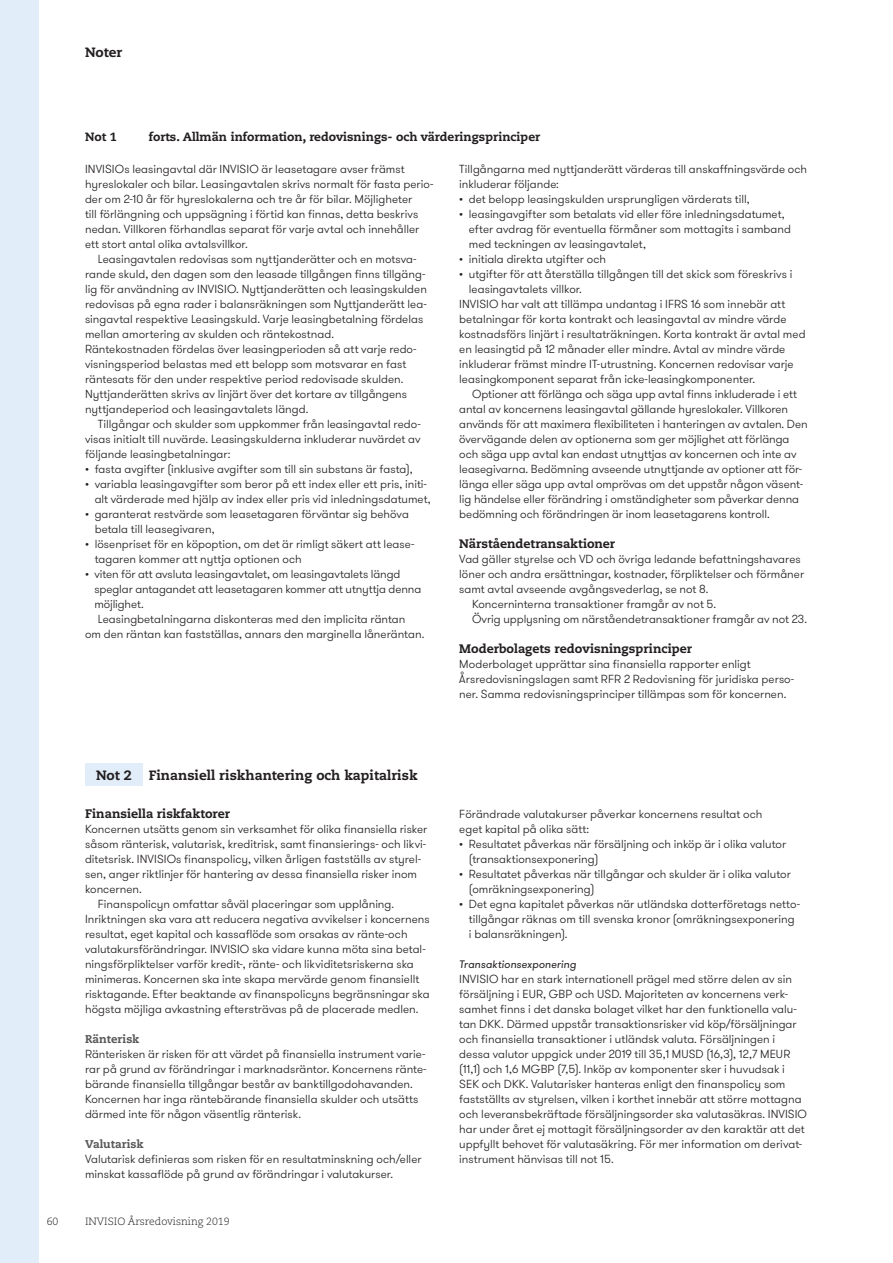
<style>
.page{position:relative;width:893px;height:1263px;background:#fff}
.page>*{position:absolute;margin:0;border:0;box-sizing:border-box;transform-origin:0 0}
.Not_huvudrubrik_2016{font:800 13.5px "Caecilia";color:#231f20}
.Not_nummer_platta_20{font:800 13.5px "Caecilia LT Pro 85";color:#231f20}
.not_mellis_1_2016{font:800 12.3px "Caecilia";letter-spacing:-.005em;color:#231f20}
.Not_huvudrubrik_2016-2{font:800 12px "Caecilia LT Pro 85";color:#231f20}
.Brödtext_BV_2016{font:300 11.7px/15px "GT Walsheim";color:#231f20}
.Brödtext_indrag_BV_2{font:300 11.7px/15px "GT Walsheim";color:#231f20}
.not_mellis_2_2016{font:800 11.25px "Caecilia";color:#57585a}
.not_mellis_3_2016{font:italic 10.8px "GT Walsheim";letter-spacing:.005em;color:#231f20}
.t1{font:300 10.5px "Caecilia LT Pro 45";color:#231f20}
</style>
<div class="page">
<div style="left:0;top:0;width:38px;height:1263px;background:#e1edf8"></div>
<div style="left:85px;top:764px;width:58px;height:22px;background:#e1edf8"></div>
<p class="Not_nummer_platta_20" style="left:85px;top:43px;width:39px">Noter</p>
<p class="Not_huvudrubrik_2016-2" style="left:85px;top:129px;width:33px">Not 1</p>
<p class="Not_huvudrubrik_2016-2" style="left:149px;top:129px;width:393px">forts. Allmän information, redovisnings- och värderingsprinciper</p>
<p class="Brödtext_BV_2016" style="left:85px;top:161px;width:350px">INVISIOs leasingavtal där INVISIO är leasetagare avser främst hyreslokaler och bilar. Leasingavtalen skrivs normalt för fasta perio&shy;der om 2-10 år för hyreslokalerna och tre år för bilar. Möjligheter<br>till förlängning och uppsägning i förtid kan finnas, detta beskrivs nedan. Villkoren förhandlas separat för varje avtal och innehåller ett stort antal olika avtalsvillkor.</p>
<p class="Brödtext_indrag_BV_2" style="left:85px;top:251px;width:343px;text-indent:13px">Leasingavtalen redovisas som nyttjanderätter och en motsva&shy;rande skuld, den dagen som den leasade tillgången finns tillgäng&shy;lig för användning av INVISIO. Nyttjanderätten och leasingskulden redovisas på egna rader i balansräkningen som Nyttjanderätt lea&shy;singavtal respektive Leasingskuld. Varje leasingbetalning fördelas mellan amortering av skulden och räntekostnad.<br>Räntekostnaden fördelas över leasingperioden så att varje redo&shy;visningsperiod belastas med ett belopp som motsvarar en fast räntesats för den under respektive period redovisade skulden.<br>Nyttjanderätten skrivs av linjärt över det kortare av tillgångens nyttjandeperiod och leasingavtalets längd.</p>
<p class="Brödtext_indrag_BV_2" style="left:85px;top:416px;width:337px;text-align:justify;text-indent:13px">Tillgångar och skulder som uppkommer från leasingavtal redo&shy;visas initialt till nuvärde. Leasingskulderna inkluderar nuvärdet av följande leasingbetalningar:</p>
<p class="Brödtext_BV_2016" style="left:85px;top:461px;width:329px">• fasta avgifter (inklusive avgifter som till sin substans är fasta),</p>
<p class="Brödtext_BV_2016" style="left:95px;top:476px;width:337px;text-indent:-10px">• variabla leasingavgifter som beror på ett index eller ett pris, initi&shy;alt värderade med hjälp av index eller pris vid inledningsdatumet,</p>
<p class="Brödtext_BV_2016" style="left:95px;top:506px;width:316px;text-indent:-10px">• garanterat restvärde som leasetagaren förväntar sig behöva betala till leasegivaren,</p>
<p class="Brödtext_BV_2016" style="left:95px;top:536px;width:321px;text-indent:-10px">• lösenpriset för en köpoption, om det är rimligt säkert att lease&shy;tagaren kommer att nyttja optionen och</p>
<p class="Brödtext_BV_2016" style="left:94px;top:566px;width:328px;text-indent:-9px">• viten för att avsluta leasingavtalet, om leasingavtalets längd speglar antagandet att leasetagaren kommer att utnyttja denna möjlighet.</p>
<p class="Brödtext_indrag_BV_2" style="left:85px;top:611px;width:341px;text-align:center">Leasingbetalningarna diskonteras med den implicita räntan<br>om den räntan kan fastställas, annars den marginella låneräntan.</p>
<p class="Brödtext_BV_2016" style="left:459px;top:161px;width:349px">Tillgångarna med nyttjanderätt värderas till anskaffningsvärde och inkluderar följande:</p>
<p class="Brödtext_BV_2016" style="left:459px;top:191px;width:292px">• det belopp leasingskulden ursprungligen värderats till,</p>
<p class="Brödtext_BV_2016" style="left:469px;top:206px;width:324px;text-indent:-10px">• leasingavgifter som betalats vid eller före inledningsdatumet, efter avdrag för eventuella förmåner som mottagits i samband med teckningen av leasingavtalet,</p>
<p class="Brödtext_BV_2016" style="left:459px;top:251px;width:148px">• initiala direkta utgifter och</p>
<p class="Brödtext_BV_2016" style="left:469px;top:266px;width:325px;text-indent:-10px">• utgifter för att återställa tillgången till det skick som föreskrivs i leasingavtalets villkor.</p>
<p class="Brödtext_indrag_BV_2" style="left:459px;top:296px;width:348px">INVISIO har valt att tillämpa undantag i IFRS 16 som innebär att betalningar för korta kontrakt och leasingavtal av mindre värde kostnadsförs linjärt i resultaträkningen. Korta kontrakt är avtal med en leasingtid på 12 månader eller mindre. Avtal av mindre värde inkluderar främst mindre IT-utrustning. Koncernen redovisar varje leasingkomponent separat från icke-leasingkomponenter.</p>
<p class="Brödtext_indrag_BV_2" style="left:459px;top:386px;width:350px;text-indent:13px">Optioner att förlänga och säga upp avtal finns inkluderade i ett antal av koncernens leasingavtal gällande hyreslokaler. Villkoren används för att maximera flexibiliteten i hanteringen av avtalen. Den övervägande delen av optionerna som ger möjlighet att förlänga och säga upp avtal kan endast utnyttjas av koncernen och inte av leasegivarna. Bedömning avseende utnyttjande av optioner att för&shy;länga eller säga upp avtal omprövas om det uppstår någon väsent&shy;lig händelse eller förändring i omständigheter som påverkar denna bedömning och förändringen är inom leasetagarens kontroll.</p>
<p class="not_mellis_1_2016" style="left:459px;top:536px;width:157px">Närståendetransaktioner</p>
<p class="Brödtext_BV_2016" style="left:459px;top:551px;width:346px">Vad gäller styrelse och VD och övriga ledande befattningshavares löner och andra ersättningar, kostnader, förpliktelser och förmåner samt avtal avseende avgångsvederlag, se not 8.</p>
<p class="Brödtext_indrag_BV_2" style="left:472px;top:596px;width:246px">Koncerninterna transaktioner framgår av not 5.</p>
<p class="Brödtext_indrag_BV_2" style="left:472px;top:611px;width:337px">Övrig upplysning om närståendetransaktioner framgår av not 23.</p>
<p class="not_mellis_1_2016" style="left:459px;top:641px;width:234px">Moderbolagets redovisningsprinciper</p>
<p class="Brödtext_BV_2016" style="left:459px;top:656px;width:337px">Moderbolaget upprättar sina finansiella rapporter enligt<br>Årsredovisningslagen samt RFR 2 Redovisning för juridiska perso&shy;ner. Samma redovisningsprinciper tillämpas som för koncernen.</p>
<p class="Not_nummer_platta_20" style="left:96px;top:766px;width:37px">Not 2</p>
<p class="Not_huvudrubrik_2016" style="left:149px;top:767px;width:270px">Finansiell riskhantering och kapitalrisk</p>
<p class="not_mellis_1_2016" style="left:85px;top:806px;width:147px">Finansiella riskfaktorer</p>
<p class="Brödtext_BV_2016" style="left:85px;top:821px;width:344px">Koncernen utsätts genom sin verksamhet för olika finansiella risker såsom ränterisk, valutarisk, kreditrisk, samt finansierings- och likvi&shy;ditetsrisk. INVISIOs finanspolicy, vilken årligen fastställs av styrel&shy;sen, anger riktlinjer för hantering av dessa finansiella risker inom koncernen.</p>
<p class="Brödtext_indrag_BV_2" style="left:85px;top:896px;width:346px;text-indent:13px">Finanspolicyn omfattar såväl placeringar som upplåning.<br>Inriktningen ska vara att reducera negativa avvikelser i koncernens resultat, eget kapital och kassaflöde som orsakas av ränte-och valutakursförändringar. INVISIO ska vidare kunna möta sina betal&shy;ningsförpliktelser varför kredit-, ränte- och likviditetsriskerna ska minimeras. Koncernen ska inte skapa mervärde genom finansiellt risktagande. Efter beaktande av finanspolicyns begränsningar ska högsta möjliga avkastning eftersträvas på de placerade medlen.</p>
<p class="not_mellis_2_2016" style="left:85px;top:1032px;width:56px">Ränterisk</p>
<p class="Brödtext_BV_2016" style="left:85px;top:1046px;width:342px">Ränterisken är risken för att värdet på finansiella instrument varie&shy;rar på grund av förändringar i marknadsräntor. Koncernens ränte&shy;bärande finansiella tillgångar består av banktillgodohavanden.<br>Koncernen har inga räntebärande finansiella skulder och utsätts därmed inte för någon väsentlig ränterisk.</p>
<p class="not_mellis_2_2016" style="left:85px;top:1137px;width:60px">Valutarisk</p>
<p class="Brödtext_BV_2016" style="left:85px;top:1151px;width:338px">Valutarisk definieras som risken för en resultatminskning och/eller minskat kassaflöde på grund av förändringar i valutakurser.</p>
<p class="t1" style="left:47px;top:1214px;width:13px">60</p>
<p class="t1" style="left:85px;top:1214px;width:146px">INVISIO Årsredovisning 2019</p>
<p class="Brödtext_BV_2016" style="left:459px;top:806px;width:305px">Förändrade valutakurser påverkar koncernens resultat och eget kapital på olika sätt:</p>
<p class="Brödtext_BV_2016" style="left:469px;top:836px;width:319px;text-indent:-10px">• Resultatet påverkas när försäljning och inköp är i olika valutor (transaktionsexponering)</p>
<p class="Brödtext_BV_2016" style="left:469px;top:866px;width:323px;text-indent:-10px">• Resultatet påverkas när tillgångar och skulder är i olika valutor (omräkningsexponering)</p>
<p class="Brödtext_BV_2016" style="left:469px;top:896px;width:333px;text-indent:-10px">• Det egna kapitalet påverkas när utländska dotterföretags netto&shy;tillgångar räknas om till svenska kronor (omräkningsexponering i balansräkningen).</p>
<p class="not_mellis_3_2016" style="left:459px;top:957px;width:119px">Transaktionsexponering</p>
<p class="Brödtext_BV_2016" style="left:459px;top:971px;width:349px">INVISIO har en stark internationell prägel med större delen av sin försäljning i EUR, GBP och USD. Majoriteten av koncernens verk&shy;samhet finns i det danska bolaget vilket har den funktionella valu&shy;tan DKK. Därmed uppstår transaktionsrisker vid köp/försäljningar och finansiella transaktioner i utländsk valuta. Försäljningen i dessa valutor uppgick under 2019 till 35,1 MUSD (16,3), 12,7 MEUR (11,1) och 1,6 MGBP (7,5). Inköp av komponenter sker i huvudsak i SEK och DKK. Valutarisker hanteras enligt den finanspolicy som fastställts av styrelsen, vilken i korthet innebär att större mottagna och leveransbekräftade försäljningsorder ska valutasäkras. INVISIO har under året ej mottagit försäljningsorder av den karaktär att det uppfyllt behovet för valutasäkring. För mer information om derivat&shy;instrument hänvisas till not 15.</p>
</div>
